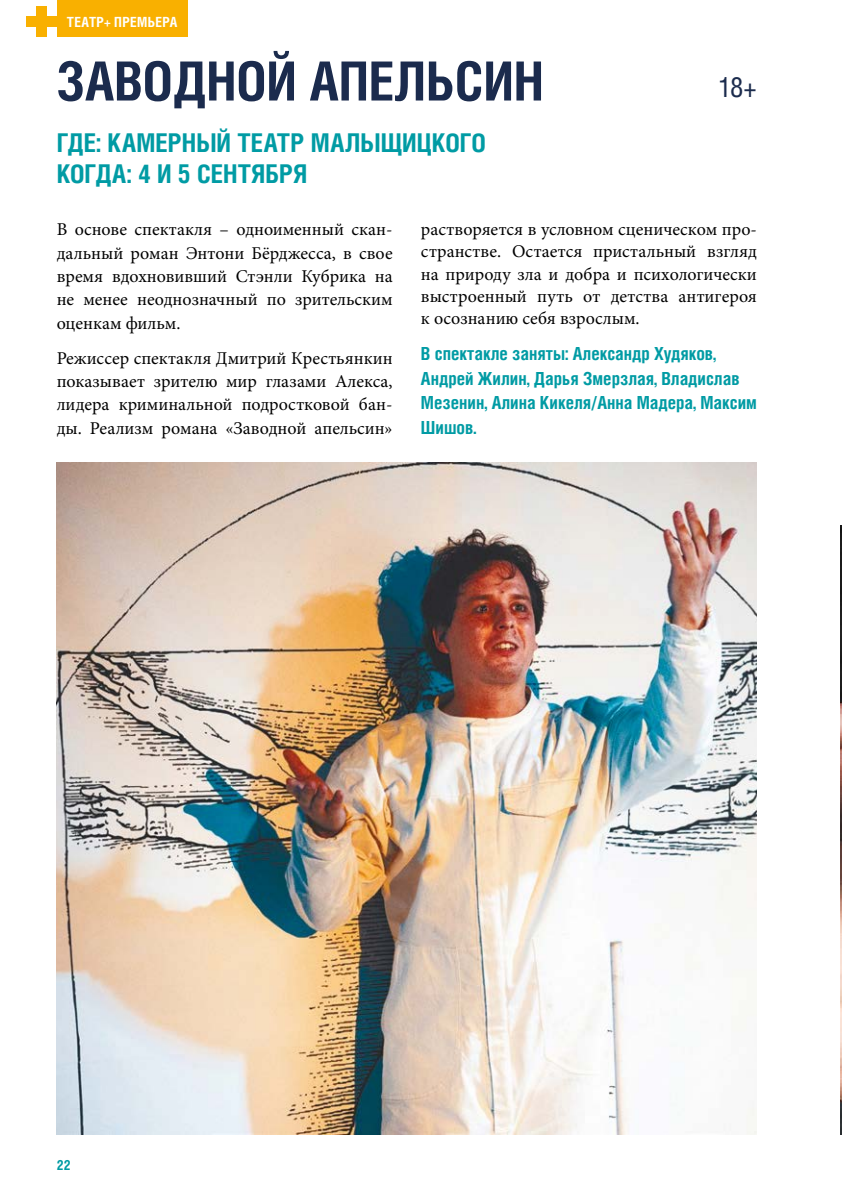
<style>
.page{position:relative;width:842px;height:1191px;background:#fff}
.page>*{position:absolute;margin:0;border:0;box-sizing:border-box;transform-origin:0 0}
.t1{font:700 54px "Helios Cond C";color:#1b2b4d}
.t2{font:27.8px "Helios Cond C";color:#1b2b4d}
.t3{font:700 26px/31.2px "Helios Cond";color:#009ba4}
.t4{font:18px/23.4px "Minion Pro";color:#000;text-align:justify}
.t5{font:700 18px/24.6px "Helios Cond C";color:#009ba4}
.t6{font:700 14px "Helios Cond C";letter-spacing:.025em;color:#fff}
.t7{font:700 14px "Helios Cond";color:#009ba4}
</style>
<div class="page">
<div style="left:57px;top:0;width:130px;height:37px;background:#f9b000"></div>
<div style="left:26px;top:17px;width:31px;height:10px;background:#f9b000"></div>
<div style="left:36px;top:6px;width:11px;height:31px;background:#f9b000"></div>
<img style="left:57px;top:462px;width:700px;height:672px">
<img style="left:841px;top:525px;width:1px;height:609px">
<p class="t6" style="left:67px;top:13px;width:112px">ТЕАТР+ ПРЕМЬЕРА</p>
<h1 class="t1" style="left:57px;top:49px;width:488px">ЗАВОДНОЙ АПЕЛЬСИН</h1>
<h2 class="t2" style="left:718px;top:70px;width:40px">18+</h2>
<h3 class="t3" style="left:57px;top:126px;width:431px">ГДЕ: КАМЕРНЫЙ ТЕАТР МАЛЫЩИЦКОГО<br>КОГДА: 4 И 5 СЕНТЯБРЯ</h3>
<p class="t4" style="left:57px;top:218px;width:337px">В основе спектакля – одноименный скан&shy;дальный роман Энтони Бёрджесса, в свое время вдохновивший Стэнли Кубрика на не менее неоднозначный по зрительским оценкам фильм.</p>
<p class="t4" style="left:57px;top:346px;width:337px">Режиссер спектакля Дмитрий Крестьянкин показывает зрителю мир глазами Алекса, лидера криминальной подростковой бан&shy;ды. Реализм романа «Заводной апельсин»</p>
<p class="t4" style="left:421px;top:218px;width:337px;line-height:22.2px">растворяется в условном сценическом про&shy;странстве. Остается пристальный взгляд на природу зла и добра и психологически выстроенный путь от детства антигероя к осознанию себя взрослым.</p>
<p class="t5" style="left:421px;top:341px;width:337px">В спектакле заняты: Александр Худяков, Андрей Жилин, Дарья Змерзлая, Владислав Мезенин, Алина Кикеля/Анна Мадера, Максим Шишов.</p>
<p class="t7" style="left:57px;top:1156px;width:16px">22</p>
</div>
